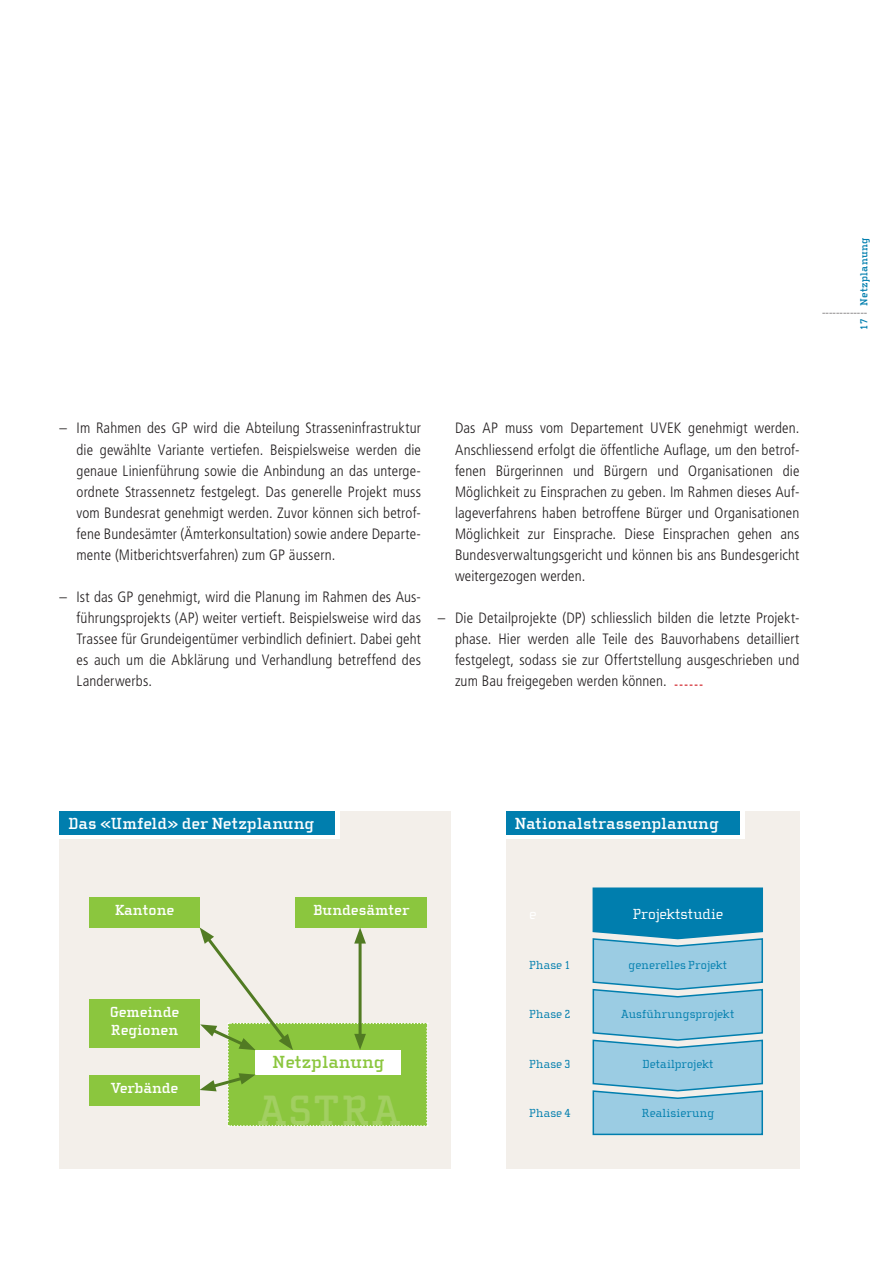
<style>
.page{position:relative;width:893px;height:1263px;background:#fff}
.page>*{position:absolute;margin:0;border:0;box-sizing:border-box;transform-origin:0 0}
.t1{font:700 43.5px "Cholla Slab";letter-spacing:.075em;color:#a2cf62}
.t2{font:700 18px "Cholla Slab";color:#8bc63e}
.t3{font:700 16.5px "Cholla Slab";color:#fff}
.t4{font:300 condensed 15px/21px "Frutiger LT Std";letter-spacing:.01em;color:#231f20;text-align:justify}
.t5{font:700 15px/18px "Cholla Slab";color:#fff}
.t6{font:15px "Cholla Slab";letter-spacing:-.005em;color:#fff}
.t7{font:12px "Cholla Slab";letter-spacing:.01em;color:#007eae}
.t8{font:700 10.5px "Cholla Slab";letter-spacing:.03em;color:#007eae}
.t9{font:100 10.5px "Cholla Slab";color:#231f20}
</style>
<div class="page">
<div style="left:506px;top:811px;width:293px;height:357px;background:#f3efea"></div>
<div style="left:506px;top:811px;width:238px;height:28px;background:#fff"></div>
<div style="left:506px;top:811px;width:234px;height:24px;background:#007eae"></div>
<svg style="left:592px;top:887px;width:171px;height:249px;background:#7dbbd6"></svg>
<div style="left:60px;top:811px;width:391px;height:357px;background:#f3efea"></div>
<div style="left:60px;top:811px;width:280px;height:28px;background:#fff"></div>
<div style="left:60px;top:811px;width:275px;height:24px;background:#007eae"></div>
<div style="left:90px;top:1074px;width:110px;height:31px;background:#8bc63e"></div>
<div style="left:89px;top:897px;width:111px;height:30px;background:#8bc63e"></div>
<div style="left:295px;top:897px;width:132px;height:30px;background:#8bc63e"></div>
<div style="left:89px;top:999px;width:111px;height:48px;background:#8bc63e"></div>
<svg style="left:200px;top:927px;width:228px;height:199px"></svg>
<p class="t8" style="left:858px;top:306px;width:70px;rotate:-90deg">Netzplanung</p>
<p class="t9" style="left:822px;top:307px;width:47px">-------------</p>
<p class="t8" style="left:858px;top:330px;width:12px;rotate:-90deg">17</p>
<p class="t4" style="left:77px;top:418px;width:346px;text-indent:-17px">– Im Rahmen des GP wird die Abteilung Strasseninfrastruktur die gewählte Variante vertiefen. Beispielsweise werden die genaue Linienführung sowie die Anbindung an das unterge&shy;ordnete Strassennetz festgelegt. Das generelle Projekt muss vom Bundesrat genehmigt werden. Zuvor können sich betrof&shy;fene Bundesämter (Ämterkonsultation) sowie andere Departe&shy;mente (Mitberichtsverfahren) zum GP äussern.</p>
<p class="t4" style="left:77px;top:586px;width:346px;text-indent:-17px">– Ist das GP genehmigt, wird die Planung im Rahmen des Aus&shy;führungsprojekts (AP) weiter vertieft. Beispielsweise wird das Trassee für Grundeigentümer verbindlich definiert. Dabei geht es auch um die Abklärung und Verhandlung betreffend des Landerwerbs.</p>
<p class="t4" style="left:455px;top:418px;width:346px">Das AP muss vom Departement UVEK genehmigt werden.<br>Anschliessend erfolgt die öffentliche Auflage, um den betrof&shy;fenen Bürgerinnen und Bürgern und Organisationen die Möglichkeit zu Einsprachen zu geben. Im Rahmen dieses Auf&shy;lageverfahrens haben betroffene Bürger und Organisationen Möglichkeit zur Einsprache. Diese Einsprachen gehen ans Bundesverwaltungsgericht und können bis ans Bundesgericht weitergezogen werden.</p>
<p class="t4" style="left:455px;top:607px;width:346px;text-indent:-17px">– Die Detailprojekte (DP) schliesslich bilden die letzte Projekt&shy;phase. Hier werden alle Teile des Bauvorhabens detailliert festgelegt, sodass sie zur Offertstellung ausgeschrieben und zum Bau freigegeben werden können. <sub>------</sub></p>
<p class="t3" style="left:68px;top:814px;width:247px">Das «Umfeld» der Netzplanung</p>
<p class="t5" style="left:115px;top:901px;width:61px">Kantone</p>
<p class="t5" style="left:313px;top:901px;width:98px">Bundesämter</p>
<p class="t5" style="left:110px;top:1003px;width:71px">Gemeinde<br>Regionen</p>
<p class="t5" style="left:112px;top:1079px;width:68px">Verbände</p>
<p class="t2" style="left:272px;top:1052px;width:114px">Netzplanung</p>
<h1 class="t1" style="left:259px;top:1087px;width:142px">ASTRA</h1>
<p class="t3" style="left:514px;top:814px;width:206px">Nationalstrassenplanung</p>
<p class="t7" style="left:529px;top:958px;width:43px">Phase 1</p>
<p class="t7" style="left:529px;top:1008px;width:43px">Phase 2</p>
<p class="t7" style="left:529px;top:1057px;width:43px">Phase 3</p>
<p class="t7" style="left:529px;top:1107px;width:43px">Phase 4</p>
<p class="t6" style="left:633px;top:906px;width:92px">Projektstudie</p>
<p class="t7" style="left:629px;top:958px;width:100px">generelles Projekt</p>
<p class="t7" style="left:622px;top:1008px;width:114px">Ausführungsprojekt</p>
<p class="t7" style="left:642px;top:1057px;width:73px">Detailprojekt</p>
<p class="t7" style="left:642px;top:1107px;width:74px">Realisierung</p>
</div>
